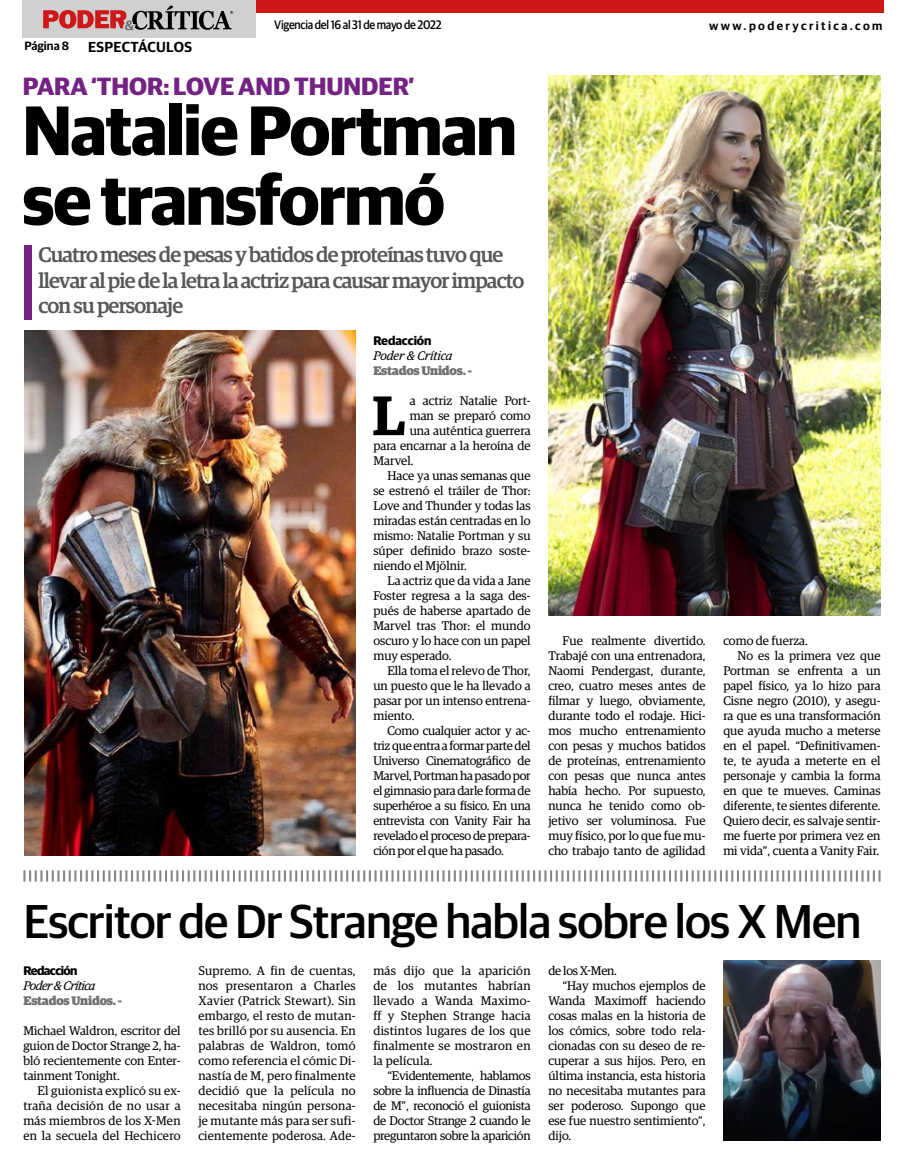
<style>
.page{position:relative;width:904px;height:1152px;background:#fff}
.page>*{position:absolute;margin:0;border:0;box-sizing:border-box;transform-origin:0 0}
.t1{font:700 70px/69.8px "Guardian Sans";letter-spacing:-.02em;color:#000}
.t2{font:600 55.75px "Guardian Egyp";color:#000}
.t3{font:500 47.5px "Guardian Sans";letter-spacing:-.02em;color:#000}
.t4{font:700 25px "Guardian Sans";color:#742283}
.t5{font:500 21.25px/25.5px "Guardian Egyp";letter-spacing:-.04em;color:#575756}
.t6{font:600 14.5px "Guardian Sans";letter-spacing:.02em;color:#000}
.t7{font:12.5px/15px "Guardian Egyp";color:#000;text-align:justify}
.t8{font:12.5px "Guardian Egyp";letter-spacing:-.02em;color:#000}
.t9{font:900 12.5px "Guardian Egyp";letter-spacing:-.02em;color:#706f6f}
.t10{font:italic 12.5px "Guardian Egyp";color:#000}
.t11{font:italic 12.5px "Guardian Egyp";letter-spacing:-.04em;color:#000}
.t12{font:700 12.5px "Guardian Sans";color:#000}
.t13{font:700 12.5px "Guardian Sans";letter-spacing:-.03em;color:#000}
.t14{font:500 12.38px "Guardian Sans";letter-spacing:-.02em;color:#000;scale:.91 1}
.t15{font:600 12px "Guardian Sans";letter-spacing:.2em;color:#000}
</style>
<div class="page">
<div style="left:22px;top:0;width:234px;height:38px;background:#d0d0d0"></div>
<div style="left:256px;top:0;width:628px;height:13px;background:#cd1719"></div>
<svg style="left:43px;top:6px;width:190px;height:24px"></svg>
<div style="left:25px;top:245px;width:7px;height:75px;background:#742283"></div>
<img style="left:548px;top:75px;width:332px;height:540px">
<img style="left:25px;top:330px;width:330px;height:525px">
<img style="left:723px;top:960px;width:157px;height:180px">
<svg style="left:23px;top:870px;width:857px;height:11px"></svg>
<p class="t14" style="left:274px;top:16px;width:185px">Vigencia del 16 al 31 de mayo de 2022</p>
<p class="t6" style="left:88px;top:36px;width:105px">ESPECTÁCULOS</p>
<h3 class="t4" style="left:23px;top:67px;width:393px">PARA ‘THOR: LOVE AND THUNDER’</h3>
<h1 class="t1" style="left:22px;top:90px;width:496px">Natalie Portman se transformó</h1>
<h3 class="t5" style="left:38px;top:240px;width:487px">Cuatro meses de pesas y batidos de proteínas tuvo que llevar al pie de la letra la actriz para causar mayor impacto con su personaje</h3>
<p class="t12" style="left:373px;top:331px;width:60px">Redacción</p>
<p class="t10" style="left:373px;top:347px;width:81px">Poder &amp; Crítica</p>
<p class="t9" style="left:373px;top:361px;width:100px">Estados Unidos. -</p>
<h2 class="t2" style="left:372px;top:374px;width:34px">L</h2>
<p class="t7" style="left:409px;top:392px;width:122px">a actriz Natalie Port-</p>
<p class="t15" style="left:25px;top:37px;width:46px">Página 8</p>
<p class="t7" style="left:409px;top:407px;width:122px">man se preparó como</p>
<p class="t7" style="left:409px;top:422px;width:122px">una auténtica guerrera</p>
<p class="t7" style="left:373px;top:437px;width:159px">para encarnar a la heroína de</p>
<p class="t7" style="left:373px;top:452px;width:42px">Marvel.</p>
<p class="t7" style="left:387px;top:467px;width:145px">Hace ya unas semanas que</p>
<p class="t7" style="left:373px;top:482px;width:159px">se estrenó el tráiler de Thor:</p>
<p class="t7" style="left:373px;top:497px;width:159px">Love and Thunder y todas las</p>
<p class="t7" style="left:373px;top:512px;width:159px">miradas están centradas en lo</p>
<p class="t7" style="left:373px;top:527px;width:159px">mismo: Natalie Portman y su</p>
<p class="t7" style="left:373px;top:542px;width:159px">súper definido brazo soste-</p>
<p class="t7" style="left:373px;top:557px;width:95px">niendo el Mjölnir.</p>
<p class="t7" style="left:387px;top:572px;width:145px">La actriz que da vida a Jane</p>
<p class="t7" style="left:373px;top:587px;width:159px">Foster regresa a la saga des-</p>
<p class="t7" style="left:373px;top:602px;width:159px">pués de haberse apartado de</p>
<p class="t7" style="left:373px;top:617px;width:159px">Marvel tras Thor: el mundo</p>
<p class="t7" style="left:373px;top:632px;width:159px">oscuro y lo hace con un papel</p>
<p class="t7" style="left:373px;top:647px;width:80px">muy esperado.</p>
<p class="t7" style="left:387px;top:662px;width:145px">Ella toma el relevo de Thor,</p>
<p class="t7" style="left:373px;top:677px;width:159px">un puesto que le ha llevado a</p>
<p class="t7" style="left:373px;top:692px;width:159px">pasar por un intenso entrena-</p>
<p class="t7" style="left:373px;top:707px;width:43px">miento.</p>
<p class="t8" style="left:387px;top:722px;width:145px">Como cualquier actor y ac-</p>
<p class="t8" style="left:373px;top:737px;width:159px">triz que entra a formar parte del</p>
<p class="t8" style="left:373px;top:752px;width:159px">Universo Cinematográfico de</p>
<p class="t8" style="left:373px;top:767px;width:159px">Marvel, Portman ha pasado por</p>
<p class="t8" style="left:373px;top:782px;width:159px">el gimnasio para darle forma de</p>
<p class="t8" style="left:373px;top:797px;width:159px">superhéroe a su físico. En una</p>
<p class="t8" style="left:373px;top:812px;width:159px">entrevista con Vanity Fair ha</p>
<p class="t8" style="left:373px;top:827px;width:159px">revelado el proceso de prepara-</p>
<p class="t8" style="left:373px;top:842px;width:132px">ción por el que ha pasado.</p>
<p class="t15" style="left:709px;top:17px;width:175px">www.poderycritica.com</p>
<p class="t7" style="left:548px;top:632px;width:159px;text-indent:14px">Fue realmente divertido.<br>Trabajé con una entrenadora, Naomi Pendergast, durante, creo, cuatro meses antes de filmar y luego, obviamente, durante todo el rodaje. Hici&shy;mos mucho entrenamiento con pesas y muchos batidos de proteínas, entrenamiento con pesas que nunca antes había hecho. Por supuesto, nunca he tenido como ob&shy;jetivo ser voluminosa. Fue muy físico, por lo que fue mu&shy;cho trabajo tanto de agilidad</p>
<p class="t7" style="left:723px;top:632px;width:86px">como de fuerza.</p>
<p class="t7" style="left:737px;top:647px;width:144px">No es la primera vez que</p>
<p class="t7" style="left:723px;top:662px;width:159px">Portman se enfrenta a un</p>
<p class="t7" style="left:723px;top:677px;width:159px">papel físico, ya lo hizo para</p>
<p class="t7" style="left:723px;top:692px;width:159px">Cisne negro (2010), y asegu-</p>
<p class="t7" style="left:723px;top:707px;width:159px">ra que es una transformación</p>
<p class="t7" style="left:723px;top:722px;width:159px">que ayuda mucho a meterse</p>
<p class="t7" style="left:723px;top:737px;width:159px">en el papel. “Definitivamen-</p>
<p class="t7" style="left:723px;top:752px;width:159px">te, te ayuda a meterte en el</p>
<p class="t7" style="left:723px;top:767px;width:159px">personaje y cambia la forma</p>
<p class="t7" style="left:723px;top:782px;width:159px">en que te mueves. Caminas</p>
<p class="t7" style="left:723px;top:797px;width:159px">diferente, te sientes diferente.</p>
<p class="t7" style="left:723px;top:812px;width:159px">Quiero decir, es salvaje sentir-</p>
<p class="t7" style="left:723px;top:827px;width:159px">me fuerte por primera vez en</p>
<p class="t7" style="left:723px;top:842px;width:157px">mi vida”, cuenta a Vanity Fair.</p>
<h3 class="t3" style="left:23px;top:887px;width:839px">Escritor de Dr Strange habla sobre los X Men</h3>
<p class="t13" style="left:23px;top:961px;width:56px">Redacción</p>
<p class="t11" style="left:23px;top:977px;width:74px">Poder &amp; Crítica</p>
<p class="t9" style="left:23px;top:991px;width:100px">Estados Unidos. -</p>
<p class="t7" style="left:23px;top:1022px;width:159px">Michael Waldron, escritor del guion de Doctor Strange 2, ha&shy;bló recientemente con Enter&shy;tainment Tonight.</p>
<p class="t7" style="left:23px;top:1082px;width:159px;text-indent:14px">El guionista explicó su ex&shy;traña decisión de no usar a más miembros de los X-Men en la secuela del Hechicero</p>
<p class="t7" style="left:198px;top:962px;width:159px">Supremo. A fin de cuentas, nos presentaron a Charles Xavier (Patrick Stewart). Sin embargo, el resto de mutan&shy;tes brilló por su ausencia. En palabras de Waldron, tomó como referencia el cómic Di&shy;nastía de M, pero finalmente decidió que la película no necesitaba ningún persona&shy;je mutante más para ser sufi&shy;cientemente poderosa. Ade-</p>
<p class="t7" style="left:373px;top:962px;width:159px">más dijo que la aparición de los mutantes habrían llevado a Wanda Maximo&shy;ff y Stephen Strange hacia distintos lugares de los que finalmente se mostraron en la película.</p>
<p class="t7" style="left:548px;top:962px;width:70px">de los X-Men.</p>
<p class="t7" style="left:562px;top:977px;width:145px">“Hay muchos ejemplos de</p>
<p class="t7" style="left:548px;top:992px;width:159px">Wanda Maximoff haciendo</p>
<p class="t7" style="left:548px;top:1007px;width:159px">cosas malas en la historia de</p>
<p class="t7" style="left:548px;top:1022px;width:159px">los cómics, sobre todo rela-</p>
<p class="t7" style="left:548px;top:1037px;width:159px">cionadas con su deseo de re-</p>
<p class="t7" style="left:548px;top:1052px;width:159px">cuperar a sus hijos. Pero, en</p>
<p class="t7" style="left:548px;top:1067px;width:159px">última instancia, esta historia</p>
<p class="t7" style="left:548px;top:1082px;width:159px">no necesitaba mutantes para</p>
<p class="t7" style="left:548px;top:1097px;width:159px">ser poderoso. Supongo que</p>
<p class="t7" style="left:548px;top:1112px;width:159px">ese fue nuestro sentimiento”,</p>
<p class="t7" style="left:548px;top:1127px;width:24px">dijo.</p>
<p class="t7" style="left:373px;top:1067px;width:159px;text-indent:14px">“Evidentemente, hablamos sobre la influencia de Dinastía de M”, reconoció el guionista de Doctor Strange 2 cuando le preguntaron sobre la aparición</p>
</div>
